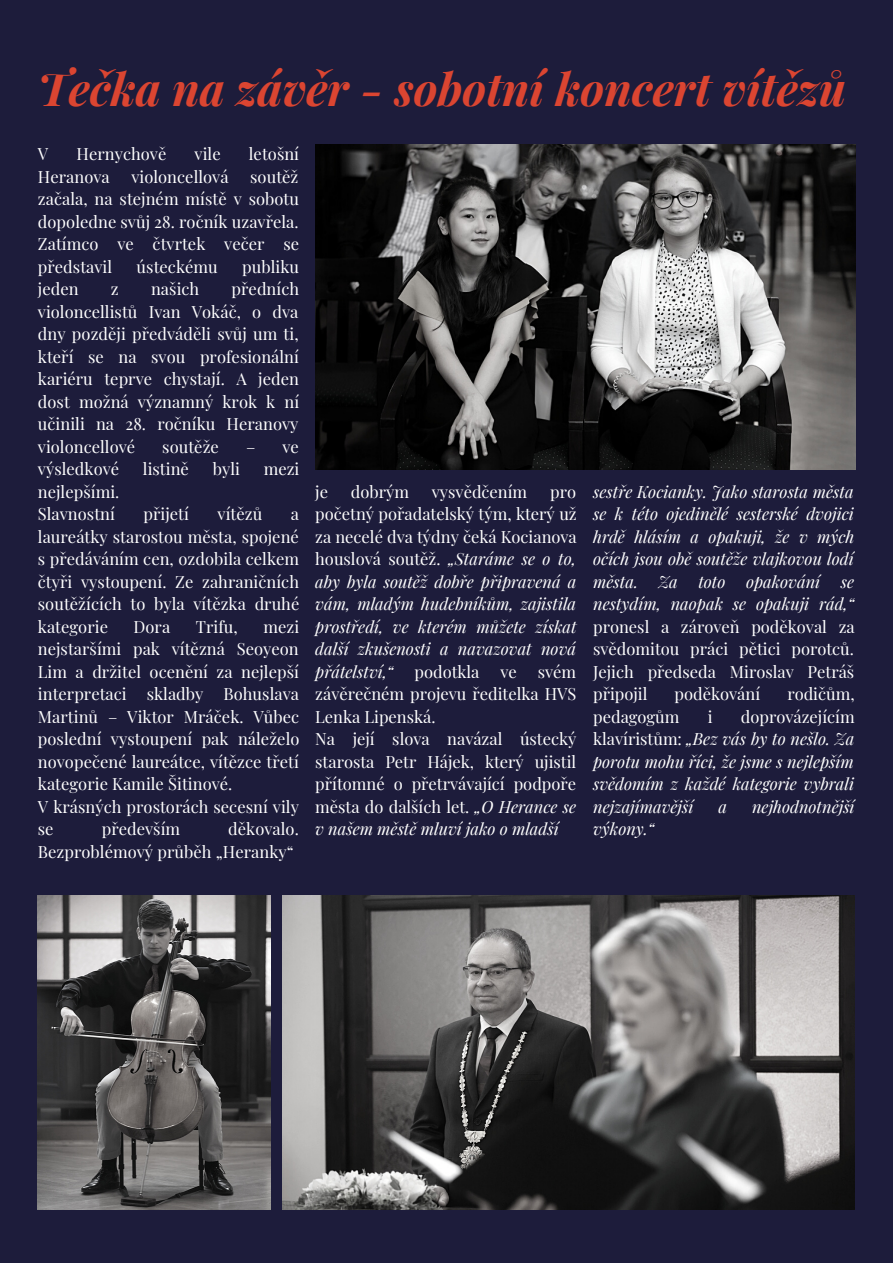
<style>
.page{position:relative;width:893px;height:1264px;background:#fff}
.page>*{position:absolute;margin:0;border:0;box-sizing:border-box;transform-origin:0 0}
.t1{font:italic 700 45.15px "Playfair Display";color:#db4531}
.t2{font:16.5px/22.5px "Playfair Display";letter-spacing:.005em;color:#fff;text-align:justify}
.t3{font:italic 16.5px/22.5px "Playfair Display";color:#fff;text-align:justify}
.s1{font-style:normal}
.s2{font-style:italic}
</style>
<div class="page">
<div style="left:0;top:0;width:892px;height:1262px;background:#1d1c3b"></div>
<img style="left:315px;top:144px;width:540px;height:325px">
<img style="left:38px;top:896px;width:233px;height:313px">
<img style="left:283px;top:896px;width:571px;height:313px">
<h1 class="t1" style="left:38px;top:57px;width:809px">Tečka na závěr - sobotní koncert vítězů</h1>
<p class="t2" style="left:38px;top:142px;width:12px">V</p>
<p class="t2" style="left:76px;top:142px;width:91px">Hernychově</p>
<p class="t2" style="left:194px;top:142px;width:28px">vile</p>
<p class="t2" style="left:249px;top:142px;width:52px">letošní</p>
<p class="t2" style="left:38px;top:165px;width:73px">Heranova</p>
<p class="t2" style="left:131px;top:165px;width:99px">violoncellová</p>
<p class="t2" style="left:38px;top:165px;width:263px;text-indent:212px">soutěž začala, na stejném místě v sobotu dopoledne svůj 28. ročník uzavřela.<br>Zatímco ve čtvrtek večer se představil</p>
<p class="t2" style="left:137px;top:255px;width:83px">ústeckému</p>
<p class="t2" style="left:242px;top:255px;width:58px">publiku</p>
<p class="t2" style="left:38px;top:277px;width:263px;text-indent:194px">předních violoncellistů Ivan Vokáč, o dva dny později předváděli svůj um ti, kteří se na svou profesionální kariéru teprve chystají. A jeden dost možná významný krok k ní učinili na 28. ročníku Heranovy violoncellové</p>
<p class="t2" style="left:38px;top:277px;width:42px">jeden</p>
<p class="t2" style="left:111px;top:277px;width:9px">z</p>
<p class="t2" style="left:151px;top:277px;width:50px">našich</p>
<p class="t2" style="left:162px;top:434px;width:58px">soutěže</p>
<p class="t2" style="left:246px;top:434px;width:54px">– ve</p>
<p class="t2" style="left:38px;top:457px;width:83px">výsledkové</p>
<p class="t2" style="left:143px;top:457px;width:48px">listině</p>
<p class="t2" style="left:213px;top:457px;width:29px">byli</p>
<p class="t2" style="left:264px;top:457px;width:37px">mezi</p>
<p class="t2" style="left:38px;top:479px;width:83px">nejlepšími.<br>Slavnostní</p>
<p class="t2" style="left:143px;top:502px;width:47px">přijetí</p>
<p class="t2" style="left:217px;top:502px;width:46px">vítězů</p>
<p class="t2" style="left:38px;top:502px;width:263px;text-indent:253px">a laureátky starostou města, spojené s předáváním cen, ozdobila celkem čtyři vystoupení. Ze zahraničních soutěžících to byla vítězka druhé kategorie</p>
<p class="t2" style="left:133px;top:614px;width:38px">Dora</p>
<p class="t2" style="left:196px;top:614px;width:43px">Trifu,</p>
<p class="t2" style="left:38px;top:614px;width:263px;text-align:left;text-indent:225px">mezi nejstaršími pak vítězná Seoyeon<br>Lim a držitel ocenění za nejlepší interpretaci skladby Bohuslava<br>Martinů – Viktor Mráček. Vůbec poslední vystoupení pak náleželo novopečené laureátce, vítězce třetí kategorie Kamile Šitinové.<br>V krásných prostorách secesní vily se</p>
<p class="t2" style="left:102px;top:817px;width:80px">především</p>
<p class="t2" style="left:38px;top:817px;width:262px;text-indent:190px">děkovalo.<br>Bezproblémový průběh „Heranky“</p>
<p class="t2" style="left:315px;top:479px;width:14px">je</p>
<p class="t2" style="left:351px;top:479px;width:60px">dobrým</p>
<p class="t2" style="left:432px;top:479px;width:97px">vysvědčením</p>
<p class="t3" style="left:315px;top:479px;width:263px;text-indent:235px"><span class="s1">pro početný pořadatelský tým, který už za necelé dva týdny čeká Kocianova houslová soutěž.</span> „Staráme se o to, aby byla soutěž dobře připravená a vám, mladým hudebníkům, zajistila prostředí, ve kterém můžete získat další zkušenosti a navazovat nová přátelství,“</p>
<p class="t2" style="left:315px;top:659px;width:263px;text-align:left;text-indent:222px">svém závěrečném projevu ředitelka HVS<br>Lenka Lipenská.<br>Na její slova navázal ústecký starosta Petr Hájek, který ujistil přítomné o přetrvávající podpoře města do dalších let. <span class="s2">„O Herance se v našem městě mluví jako o mladší</span></p>
<p class="t2" style="left:414px;top:659px;width:67px">podotkla</p>
<p class="t2" style="left:500px;top:659px;width:18px">ve</p>
<p class="t3" style="left:593px;top:479px;width:263px">sestře Kocianky. Jako starosta města se k této ojedinělé sesterské dvojici hrdě hlásím a opakuji, že v mých očích jsou obě soutěže vlajkovou lodí města. Za toto opakování se nestydím, naopak se opakuji rád,“</p>
<p class="t2" style="left:593px;top:614px;width:263px">pronesl a zároveň poděkoval za svědomitou práci pětici porotců.<br>Jejich předseda Miroslav Petráš připojil</p>
<p class="t2" style="left:674px;top:682px;width:87px">poděkování</p>
<p class="t2" style="left:787px;top:682px;width:69px">rodičům,</p>
<p class="t2" style="left:593px;top:704px;width:88px">pedagogům</p>
<p class="t2" style="left:707px;top:704px;width:6px">i</p>
<p class="t3" style="left:593px;top:704px;width:263px;text-indent:148px"><span class="s1">doprovázejícím klavíristům:</span> „Bez vás by to nešlo. Za porotu mohu říci, že jsme s nejlepším svědomím z každé kategorie vybrali nejzajímavější</p>
<p class="t3" style="left:718px;top:794px;width:10px">a</p>
<p class="t3" style="left:752px;top:794px;width:104px">nejhodnotnější</p>
<p class="t3" style="left:593px;top:817px;width:63px">výkony.“</p>
</div>
